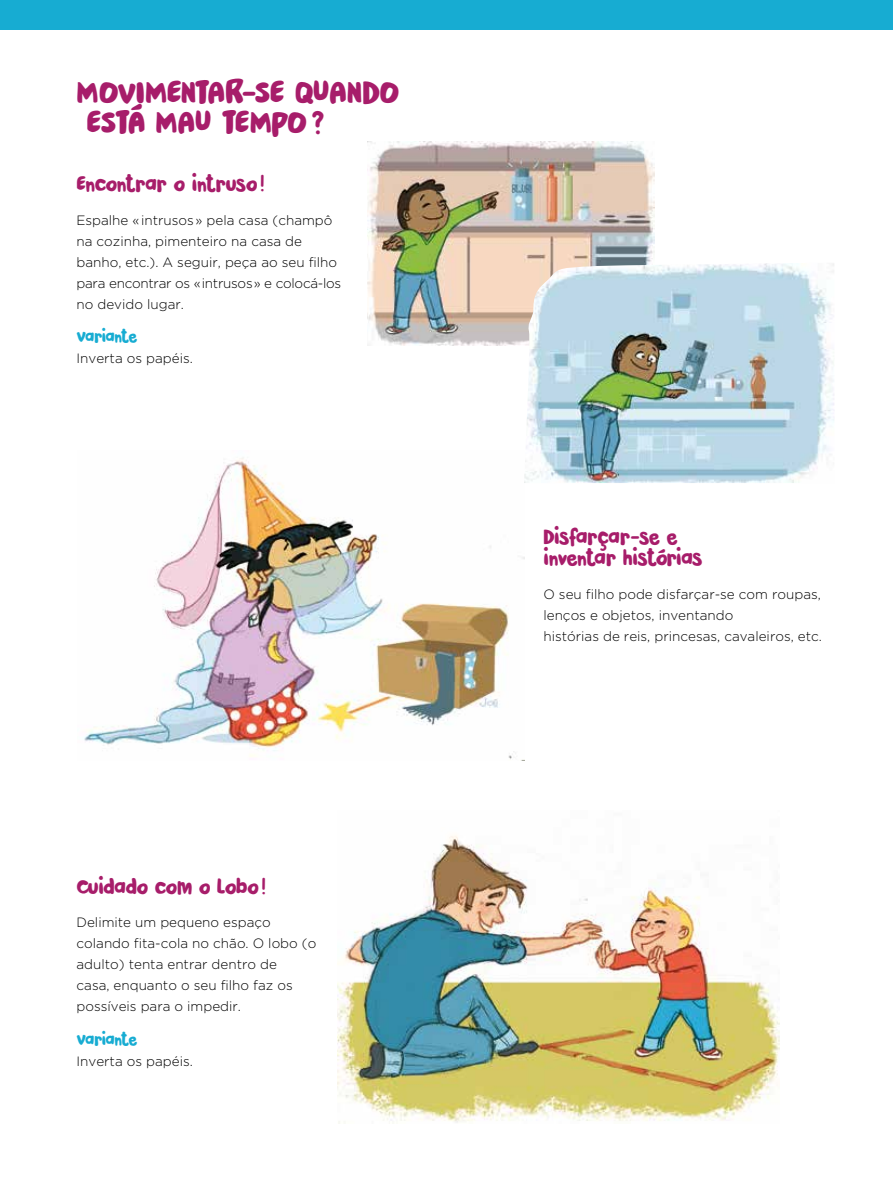
<style>
.page{position:relative;width:893px;height:1191px;background:#fff}
.page>*{position:absolute;margin:0;border:0;box-sizing:border-box;transform-origin:0 0}
.t1{font:33px/30px "Pardesi";letter-spacing:-.025em;color:#a71d6a}
.t2{font:21px/21px "Pardesi";letter-spacing:-.03em;color:#a71d6a}
.t3{font:16.5px "Pardesi";letter-spacing:-.05em;color:#17acd2}
.t4{font:300 13.5px/21px "Gotham";color:#000}
</style>
<div class="page">
<div style="left:0;top:0;width:893px;height:30px;background:#17acd2"></div>
<img style="left:337px;top:835px;width:442px;height:289px">
<img style="left:84px;top:458px;width:440px;height:302px">
<img style="left:368px;top:141px;width:287px;height:204px">
<img style="left:524px;top:263px;width:310px;height:220px">
<h1 class="t1" style="left:86px;top:77px;width:315px;text-indent:-10px">MOVIMENTAR-SE QUANDO<br>ESTÁ MAU TEMPO?</h1>
<h2 class="t2" style="left:77px;top:173px;width:189px">ENCONTRAR O INTRUSO !</h2>
<p class="t4" style="left:77px;top:209px;width:266px">Espalhe «intrusos» pela casa (champô na cozinha, pimenteiro na casa de banho, etc.). A seguir, peça ao seu filho para encontrar os «intrusos» e colocá-los no devido lugar.</p>
<p class="t3" style="left:77px;top:324px;width:62px">VARIANTE</p>
<p class="t4" style="left:77px;top:348px;width:118px">Inverta os papéis.</p>
<h2 class="t2" style="left:77px;top:875px;width:191px">CUIDADO COM O LOBO !</h2>
<p class="t4" style="left:77px;top:912px;width:241px">Delimite um pequeno espaço colando fita-cola no chão. O lobo (o adulto) tenta entrar dentro de<br>casa, enquanto o seu filho faz os possíveis para o impedir.</p>
<p class="t3" style="left:77px;top:1027px;width:62px">VARIANTE</p>
<p class="t4" style="left:77px;top:1050px;width:118px">Inverta os papéis.</p>
<h2 class="t2" style="left:543px;top:526px;width:161px">DISFARÇAR-SE E<br>INVENTAR HISTÓRIAS</h2>
<p class="t4" style="left:543px;top:583px;width:280px">O seu filho pode disfarçar-se com roupas, lenços e objetos, inventando<br>histórias de reis, princesas, cavaleiros, etc.</p>
</div>
